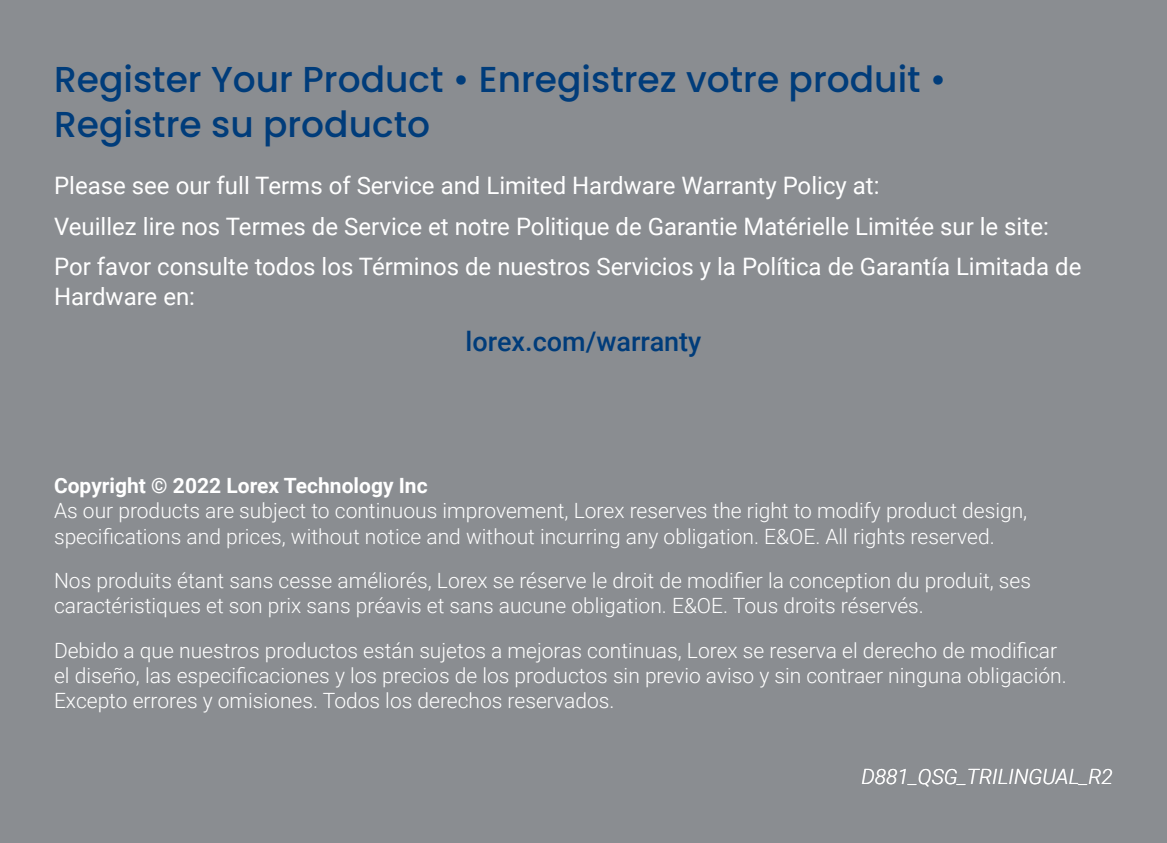
<style>
.page{position:relative;width:1167px;height:843px;background:#fff}
.page>*{position:absolute;margin:0;border:0;box-sizing:border-box;transform-origin:0 0}
.t1{font:500 36px/45px "Poppins";color:#003c7a}
.t2{font:500 27px "Roboto";color:#003c7a}
.t3{font:24px/40.8px "Roboto";color:#fff}
.t4{font:300 21px/25.2px "Roboto";color:#fff}
.t5{font:700 21px "Roboto";color:#fff}
.t6{font:italic 300 21px "Roboto";color:#fff}
</style>
<div class="page">
<div style="left:0;top:0;width:1166px;height:842px;background:#8a8d91"></div>
<h1 class="t1" style="left:54px;top:57px;width:894px">Register Your Product • Enregistrez votre produit •<br>Registre su producto</h1>
<p class="t3" style="left:54px;top:164px;width:1028px">Please see our full Terms of Service and Limited Hardware Warranty Policy at:<br>Veuillez lire nos Termes de Service et notre Politique de Garantie Matérielle Limitée sur le site:<br>Por favor consulte todos los Términos de nuestros Servicios y la Política de Garantía Limitada de</p>
<p class="t3" style="left:54px;top:275px;width:143px">Hardware en:</p>
<p class="t2" style="left:465px;top:323px;width:237px">lorex.com/warranty</p>
<p class="t5" style="left:54px;top:471px;width:375px">Copyright © 2022 Lorex Technology Inc</p>
<p class="t4" style="left:54px;top:497px;width:974px">As our products are subject to continuous improvement, Lorex reserves the right to modify product design, specifications and prices, without notice and without incurring any obligation. E&amp;OE. All rights reserved.</p>
<p class="t4" style="left:54px;top:567px;width:978px">Nos produits étant sans cesse améliorés, Lorex se réserve le droit de modifier la conception du produit, ses caractéristiques et son prix sans préavis et sans aucune obligation. E&amp;OE. Tous droits réservés.</p>
<p class="t4" style="left:54px;top:636px;width:1014px">Debido a que nuestros productos están sujetos a mejoras continuas, Lorex se reserva el derecho de modificar el diseño, las especificaciones y los precios de los productos sin previo aviso y sin contraer ninguna obligación.<br>Excepto errores y omisiones. Todos los derechos reservados.</p>
<p class="t6" style="left:861px;top:761px;width:253px">D881_QSG_TRILINGUAL_R2</p>
</div>
